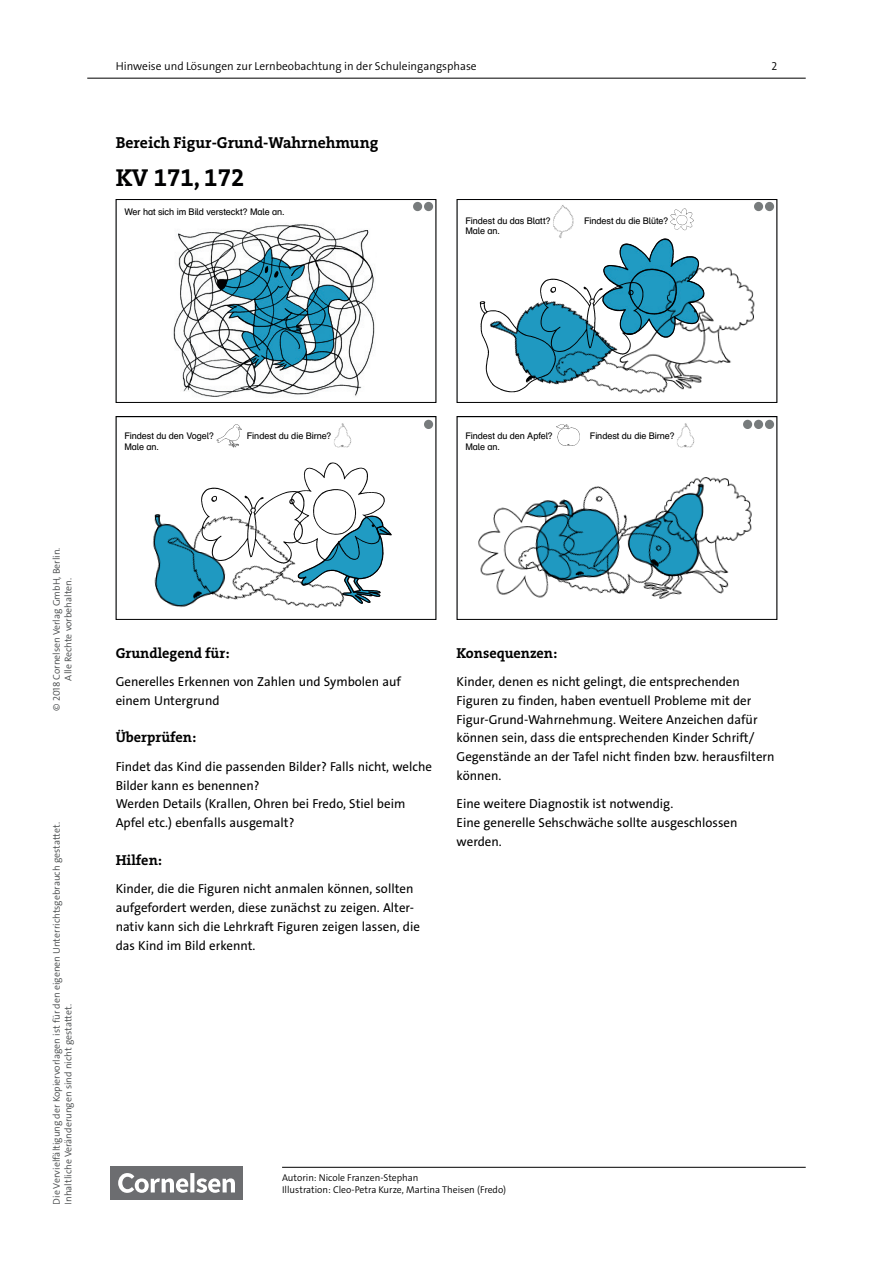
<style>
.page{position:relative;width:893px;height:1263px;background:#fff}
.page>*{position:absolute;margin:0;border:0;box-sizing:border-box;transform-origin:0 0}
.t1{font:700 24.6px "The Serif W7";color:#000001}
.t2{font:700 15.9px "The Serif W7";color:#000001}
.t3{font:700 14.55px "The Serif W7";color:#000001}
.t4{font:13.05px/18.9px "The Sans LP5 Plain";color:#000001}
.t5{font:11.55px "The Sans LP4 Se Lig";color:#000001}
.t6{font:9.9px/11.6px "The Sans LP4 Se Lig";color:#000001}
.t7{font:9.75px/11.4px "The Sans LP4 Se Lig";color:#454849}
.t8{font:9.15px "Schulbuch Bayern";letter-spacing:-.005em;color:#000001}
.t9{font:300 3.9px "The Serif W4";letter-spacing:.02em;color:#000001}
</style>
<div class="page">
<hr style="left:282px;top:1167px;width:524px;height:1px;background:#000001">
<hr style="left:87px;top:78px;width:719px;height:1px;background:#000001">
<img style="left:173px;top:224px;width:202px;height:173px">
<div style="left:424px;top:202px;width:9px;height:9px;background:#777b7c;border-radius:50%"></div>
<div style="left:413px;top:202px;width:9px;height:9px;background:#777b7c;border-radius:50%"></div>
<div style="left:116px;top:199px;width:320px;height:204px;border:1px solid #000001"></div>
<img style="left:603px;top:238px;width:97px;height:62px">
<div style="left:765px;top:202px;width:9px;height:9px;background:#777b7c;border-radius:50%"></div>
<div style="left:754px;top:202px;width:9px;height:9px;background:#777b7c;border-radius:50%"></div>
<img style="left:663px;top:264px;width:92px;height:100px">
<img style="left:553px;top:205px;width:21px;height:33px">
<img style="left:671px;top:209px;width:22px;height:22px">
<img style="left:479px;top:301px;width:67px;height:92px">
<img style="left:546px;top:358px;width:119px;height:36px">
<img style="left:615px;top:300px;width:100px;height:91px">
<img style="left:536px;top:277px;width:109px;height:81px">
<div style="left:457px;top:199px;width:320px;height:204px;border:1px solid #000001"></div>
<img style="left:153px;top:514px;width:7px;height:83px">
<img style="left:351px;top:528px;width:41px;height:76px">
<div style="left:424px;top:420px;width:9px;height:9px;background:#777b7c;border-radius:50%"></div>
<img style="left:216px;top:424px;width:26px;height:24px">
<img style="left:334px;top:423px;width:18px;height:25px">
<img style="left:160px;top:514px;width:63px;height:94px">
<img style="left:223px;top:562px;width:128px;height:46px">
<img style="left:198px;top:487px;width:108px;height:79px">
<img style="left:288px;top:462px;width:98px;height:100px">
<div style="left:116px;top:416px;width:320px;height:204px;border:1px solid #000001"></div>
<div style="left:765px;top:420px;width:9px;height:9px;background:#777b7c;border-radius:50%"></div>
<div style="left:754px;top:420px;width:9px;height:9px;background:#777b7c;border-radius:50%"></div>
<div style="left:743px;top:420px;width:9px;height:9px;background:#777b7c;border-radius:50%"></div>
<img style="left:556px;top:424px;width:24px;height:22px">
<img style="left:677px;top:423px;width:18px;height:25px">
<img style="left:680px;top:477px;width:72px;height:59px">
<img style="left:478px;top:500px;width:67px;height:95px">
<img style="left:509px;top:513px;width:36px;height:85px">
<img style="left:545px;top:486px;width:135px;height:109px">
<img style="left:629px;top:507px;width:113px;height:92px">
<div style="left:457px;top:416px;width:320px;height:204px;border:1px solid #000001"></div>
<div style="left:111px;top:1166px;width:132px;height:33px;background:#6c6d70"></div>
<svg style="left:118px;top:1173px;width:117px;height:20px"></svg>
<p class="t5" style="left:116px;top:59px;width:363px">Hinweise und Lösungen zur Lernbeobachtung in der Schuleingangsphase</p>
<p class="t5" style="left:771px;top:59px;width:7px">2</p>
<p class="t2" style="left:116px;top:133px;width:264px">Bereich Figur-Grund-Wahrnehmung</p>
<h1 class="t1" style="left:116px;top:162px;width:130px">KV 171, 172</h1>
<p class="t8" style="left:124px;top:206px;width:162px">Wer hat sich im Bild versteckt? Male an.</p>
<p class="t8" style="left:465px;top:213px;width:36px">Male an.</p>
<p class="t8" style="left:465px;top:215px;width:87px">Findest du das Blatt?</p>
<p class="t8" style="left:584px;top:215px;width:86px">Findest du die Blüte?</p>
<p class="t8" style="left:465px;top:225px;width:36px">Male an.</p>
<p class="t8" style="left:124px;top:430px;width:91px">Findest du den Vogel?</p>
<p class="t8" style="left:247px;top:430px;width:86px">Findest du die Birne?</p>
<p class="t8" style="left:124px;top:441px;width:36px">Male an.</p>
<p class="t8" style="left:465px;top:430px;width:89px">Findest du den Apfel?</p>
<p class="t8" style="left:590px;top:430px;width:86px">Findest du die Birne?</p>
<p class="t8" style="left:465px;top:441px;width:36px">Male an.</p>
<p class="t7" style="left:51px;top:711px;width:165px;text-align:center;rotate:-90deg">© 2018 Cornelsen Verlag GmbH, Berlin.<br>Alle Rechte vorbehalten.</p>
<p class="t7" style="left:51px;top:1205px;width:384px;rotate:-90deg">Die Vervielfältigung der Kopiervorlagen ist für den eigenen Unterrichtsgebrauch gestattet.<br>Inhaltliche Veränderungen sind nicht gestattet.</p>
<p class="t3" style="left:116px;top:643px;width:115px">Grundlegend für:</p>
<p class="t4" style="left:116px;top:672px;width:287px">Generelles Erkennen von Zahlen und Symbolen auf einem Untergrund</p>
<p class="t3" style="left:116px;top:728px;width:82px">Überprüfen:</p>
<p class="t4" style="left:116px;top:757px;width:318px">Findet das Kind die passenden Bilder? Falls nicht, welche Bilder kann es benennen?<br>Werden Details (Krallen, Ohren bei Fredo, Stiel beim Apfel etc.) ebenfalls ausgemalt?</p>
<p class="t3" style="left:116px;top:851px;width:48px">Hilfen:</p>
<p class="t4" style="left:116px;top:879px;width:306px">Kinder, die die Figuren nicht anmalen können, sollten aufgefordert werden, diese zunächst zu zeigen. Alter&shy;nativ kann sich die Lehrkraft Figuren zeigen lassen, die das Kind im Bild erkennt.</p>
<p class="t9" style="left:103px;top:651px;width:82px">© 2015 Cornelsen Schulverlage GmbH, Berlin</p>
<p class="t3" style="left:457px;top:643px;width:102px">Konsequenzen:</p>
<p class="t4" style="left:457px;top:672px;width:319px">Kinder, denen es nicht gelingt, die entsprechenden Figuren zu finden, haben eventuell Probleme mit der Figur-Grund-Wahrnehmung. Weitere Anzeichen dafür können sein, dass die entsprechenden Kinder Schrift/ Gegenstände an der Tafel nicht finden bzw. herausfiltern können.</p>
<p class="t4" style="left:457px;top:795px;width:282px">Eine weitere Diagnostik ist notwendig.<br>Eine generelle Sehschwäche sollte ausgeschlossen werden.</p>
<p class="t9" style="left:443px;top:651px;width:82px">© 2015 Cornelsen Schulverlage GmbH, Berlin</p>
<p class="t6" style="left:282px;top:1172px;width:226px">Autorin: Nicole Franzen-Stephan<br>Illustration: Cleo-Petra Kurze, Martina Theisen (Fredo)</p>
</div>
